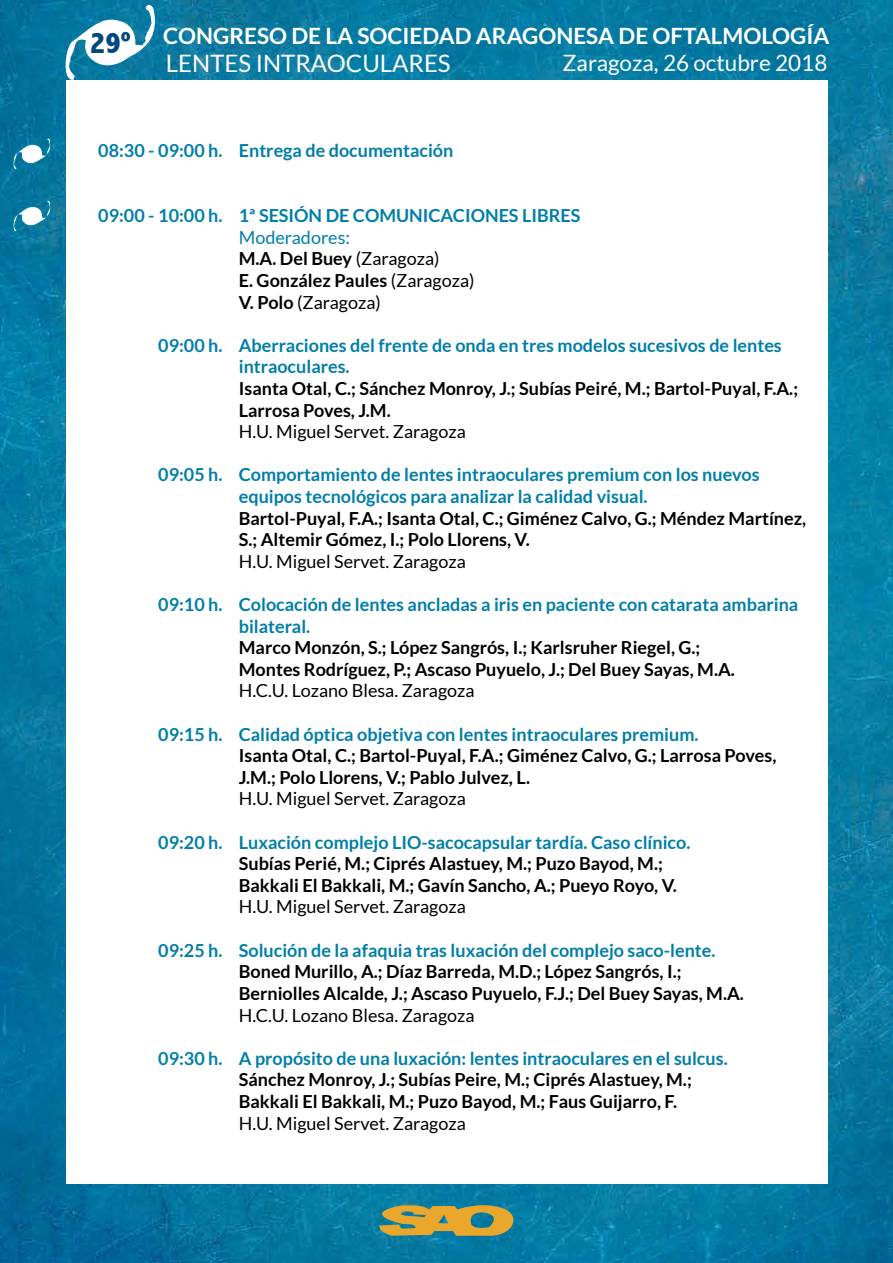
<style>
.page{position:relative;width:893px;height:1263px;background:#fff}
.page>*{position:absolute;margin:0;border:0;box-sizing:border-box;transform-origin:0 0}
.t1{font:800 condensed 30.6px "Abadi";color:#00487f}
.t2{font:24px "Lato";color:#fff}
.t3{font:700 22.5px "Lato";color:#fff}
.t4{font:22.5px "Lato";color:#fff}
.t5{font:700 18px/21.6px "Lato";color:#000}
.t6{font:700 18px/21.6px "Lato";color:#007ea9}
.t7{font:18px "Lato";color:#000}
.s1{font-weight:400;color:#007ea9}
.s2{font-weight:400}
</style>
<div class="page">
<img style="left:0;top:0;width:893px;height:1263px">
<div style="left:66px;top:80px;width:761px;height:1103px;background:#fff"></div>
<svg style="left:63px;top:3px;width:97px;height:81px"></svg>
<svg style="left:379px;top:1205px;width:134px;height:31px;background:#aa9b4c"></svg>
<svg style="left:11px;top:137px;width:42px;height:34px"></svg>
<svg style="left:11px;top:199px;width:42px;height:34px"></svg>
<h1 class="t1" style="left:90px;top:25px;width:43px">29º</h1>
<p class="t3" style="left:163px;top:23px;width:668px">CONGRESO DE LA SOCIEDAD ARAGONESA DE OFTALMOLOGÍA</p>
<h2 class="t2" style="left:166px;top:50px;width:286px">LENTES INTRAOCULARES</h2>
<p class="t4" style="left:563px;top:51px;width:266px">Zaragoza, 26 octubre 2018</p>
<p class="t6" style="left:98px;top:140px;width:126px">08:30 - 09:00 h.</p>
<p class="t6" style="left:239px;top:140px;width:216px">Entrega de documentación</p>
<p class="t6" style="left:98px;top:205px;width:126px">09:00 - 10:00 h.</p>
<p class="t6" style="left:158px;top:334px;width:66px">09:00 h.</p>
<p class="t6" style="left:158px;top:464px;width:66px">09:05 h.</p>
<p class="t6" style="left:158px;top:593px;width:66px">09:10 h.</p>
<p class="t6" style="left:158px;top:723px;width:66px">09:15 h.</p>
<p class="t6" style="left:158px;top:831px;width:66px">09:20 h.</p>
<p class="t6" style="left:158px;top:939px;width:66px">09:25 h.</p>
<p class="t6" style="left:158px;top:1047px;width:66px">09:30 h.</p>
<p class="t6" style="left:239px;top:205px;width:343px">1ª SESIÓN DE COMUNICACIONES LIBRES</p>
<p class="t5" style="left:239px;top:226px;width:237px"><span class="s1">Moderadores:<br></span>M.A. Del Buey <span class="s2">(Zaragoza)<br></span>E. González Paules <span class="s2">(Zaragoza)<br></span>V. Polo <span class="s2">(Zaragoza)</span></p>
<p class="t6" style="left:239px;top:334px;width:544px">Aberraciones del frente de onda en tres modelos sucesivos de lentes intraoculares.</p>
<p class="t5" style="left:239px;top:377px;width:561px">Isanta Otal, C.; Sánchez Monroy, J.; Subías Peiré, M.; Bartol-Puyal, F.A.;<br>Larrosa Poves, J.M.</p>
<p class="t7" style="left:239px;top:422px;width:228px">H.U. Miguel Servet. Zaragoza</p>
<p class="t6" style="left:239px;top:464px;width:522px">Comportamiento de lentes intraoculares premium con los nuevos equipos tecnológicos para analizar la calidad visual.</p>
<p class="t5" style="left:239px;top:507px;width:569px">Bartol-Puyal, F.A.; Isanta Otal, C.; Giménez Calvo, G.; Méndez Martínez,<br>S.; Altemir Gómez, I.; Polo Llorens, V.</p>
<p class="t7" style="left:239px;top:551px;width:228px">H.U. Miguel Servet. Zaragoza</p>
<p class="t6" style="left:239px;top:593px;width:561px">Colocación de lentes ancladas a iris en paciente con catarata ambarina bilateral.</p>
<p class="t5" style="left:239px;top:637px;width:498px">Marco Monzón, S.; López Sangrós, I.; Karlsruher Riegel, G.;<br>Montes Rodríguez, P.; Ascaso Puyuelo, J.; Del Buey Sayas, M.A.</p>
<p class="t7" style="left:239px;top:681px;width:237px">H.C.U. Lozano Blesa. Zaragoza</p>
<p class="t6" style="left:239px;top:723px;width:461px">Calidad óptica objetiva con lentes intraoculares premium.</p>
<p class="t5" style="left:239px;top:745px;width:539px">Isanta Otal, C.; Bartol-Puyal, F.A.; Giménez Calvo, G.; Larrosa Poves,<br>J.M.; Polo Llorens, V.; Pablo Julvez, L.</p>
<p class="t7" style="left:239px;top:789px;width:228px">H.U. Miguel Servet. Zaragoza</p>
<p class="t6" style="left:239px;top:831px;width:453px">Luxación complejo LIO-sacocapsular tardía. Caso clínico.</p>
<p class="t5" style="left:239px;top:853px;width:439px">Subías Perié, M.; Ciprés Alastuey, M.; Puzo Bayod, M.;<br>Bakkali El Bakkali, M.; Gavín Sancho, A.; Pueyo Royo, V.</p>
<p class="t7" style="left:239px;top:897px;width:228px">H.U. Miguel Servet. Zaragoza</p>
<p class="t6" style="left:239px;top:939px;width:478px">Solución de la afaquia tras luxación del complejo saco-lente.</p>
<p class="t5" style="left:239px;top:961px;width:507px">Boned Murillo, A.; Díaz Barreda, M.D.; López Sangrós, I.;<br>Berniolles Alcalde, J.; Ascaso Puyuelo, F.J.; Del Buey Sayas, M.A.</p>
<p class="t7" style="left:239px;top:1005px;width:237px">H.C.U. Lozano Blesa. Zaragoza</p>
<p class="t6" style="left:239px;top:1047px;width:490px">A propósito de una luxación: lentes intraoculares en el sulcus.</p>
<p class="t5" style="left:239px;top:1069px;width:454px">Sánchez Monroy, J.; Subías Peire, M.; Ciprés Alastuey, M.;<br>Bakkali El Bakkali, M.; Puzo Bayod, M.; Faus Guijarro, F.</p>
<p class="t7" style="left:239px;top:1113px;width:228px">H.U. Miguel Servet. Zaragoza</p>
</div>
